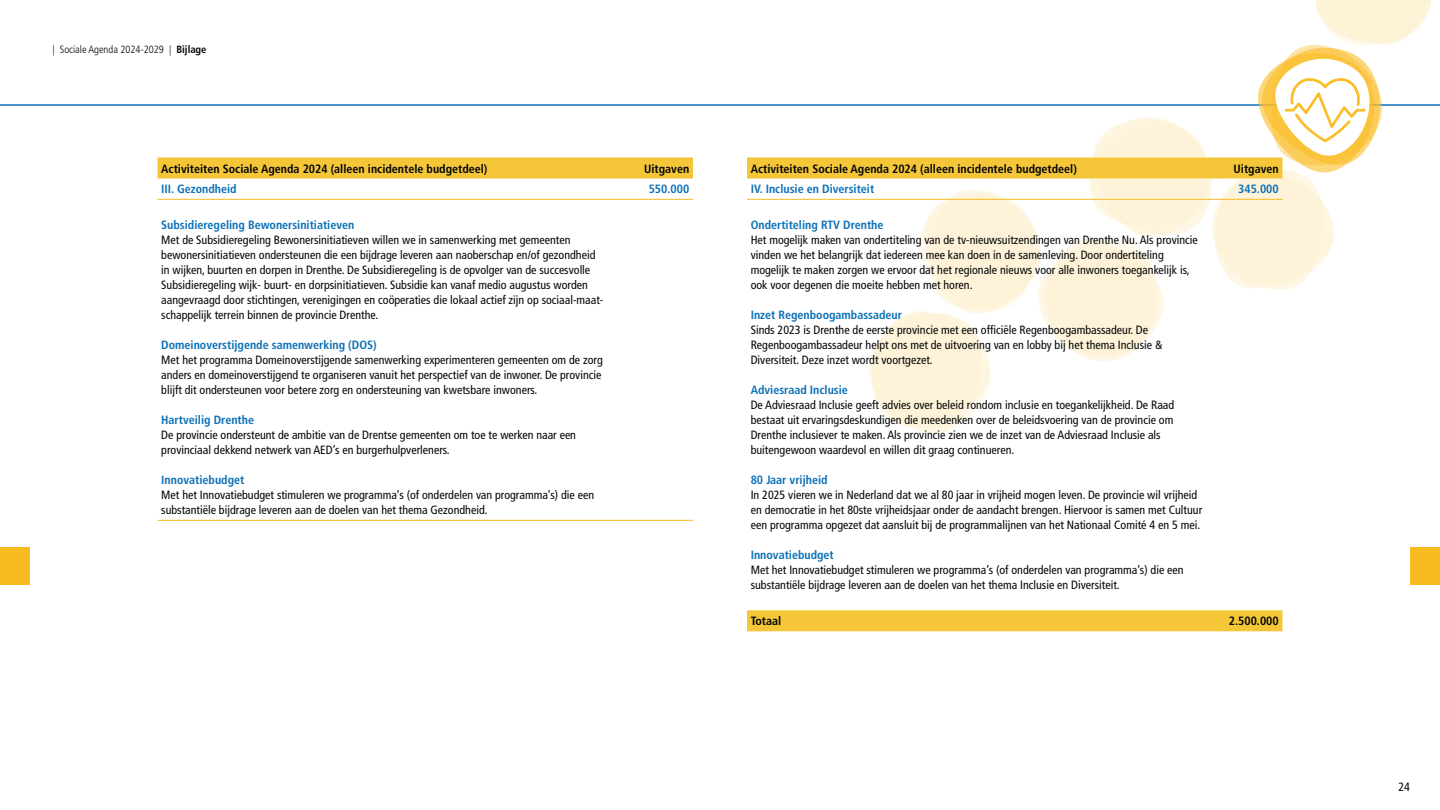
<style>
.page{position:relative;width:1440px;height:810px;background:#fff}
.page>*{position:absolute;margin:0;border:0;box-sizing:border-box;transform-origin:0 0}
.t1{font:condensed 12px/15px "Frutiger LT Std";color:#020405}
.t2{font:700 condensed 12px "Frutiger LT Std";color:#0b70b6}
.t3{font:700 condensed 12px "Frutiger LT Std";color:#020405}
.t4{font:300 condensed 10.5px "Frutiger LT Std";color:#020405}
.s1{font-weight:700}
</style>
<div class="page">
<hr style="left:0;top:104px;width:1440px;height:2px;background:#0b70b6">
<svg style="left:870px;top:0;width:562px;height:290px"></svg>
<div style="left:158px;top:158px;width:535px;height:20px;background:#f5c738"></div>
<hr style="left:158px;top:199px;width:460px;height:1px;background:#f7bb20">
<hr style="left:158px;top:520px;width:460px;height:1px;background:#f7bb20">
<hr style="left:618px;top:199px;width:75px;height:1px;background:#f7bb20">
<hr style="left:618px;top:520px;width:75px;height:1px;background:#f7bb20">
<svg style="left:747px;top:158px;width:535px;height:473px"></svg>
<hr style="left:1208px;top:199px;width:74px;height:1px;background:#f7bb20">
<hr style="left:747px;top:199px;width:461px;height:1px;background:#f7bb20">
<div style="left:1410px;top:548px;width:30px;height:37px;background:#f7bb20"></div>
<div style="left:0;top:548px;width:30px;height:37px;background:#f7bb20"></div>
<p class="t4" style="left:52px;top:43px;width:156px">| Sociale Agenda 2024-2029 | <span class="s1">Bijlage</span></p>
<p class="t3" style="left:161px;top:161px;width:328px">Activiteiten Sociale Agenda 2024 (alleen incidentele budgetdeel)</p>
<p class="t3" style="left:644px;top:161px;width:47px">Uitgaven</p>
<p class="t2" style="left:161px;top:182px;width:77px">III. Gezondheid</p>
<p class="t2" style="left:649px;top:182px;width:42px">550.000</p>
<p class="t2" style="left:161px;top:218px;width:195px">Subsidieregeling Bewonersinitiatieven</p>
<p class="t1" style="left:161px;top:233px;width:444px">Met de Subsidieregeling Bewonersinitiatieven willen we in samenwerking met gemeenten bewonersinitiatieven ondersteunen die een bijdrage leveren aan naoberschap en/of gezondheid in wijken, buurten en dorpen in Drenthe. De Subsidieregeling is de opvolger van de succesvolle Subsidieregeling wijk- buurt- en dorpsinitiatieven. Subsidie kan vanaf medio augustus worden aangevraagd door stichtingen, verenigingen en coöperaties die lokaal actief zijn op sociaal-maat&shy;schappelijk terrein binnen de provincie Drenthe.</p>
<p class="t2" style="left:161px;top:338px;width:217px">Domeinoverstijgende samenwerking (DOS)</p>
<p class="t1" style="left:161px;top:353px;width:443px;text-align:justify">Met het programma Domeinoverstijgende samenwerking experimenteren gemeenten om de zorg anders en domeinoverstijgend te organiseren vanuit het perspectief van de inwoner. De provincie blijft dit ondersteunen voor betere zorg en ondersteuning van kwetsbare inwoners.</p>
<p class="t2" style="left:161px;top:413px;width:94px">Hartveilig Drenthe</p>
<p class="t1" style="left:161px;top:428px;width:416px">De provincie ondersteunt de ambitie van de Drentse gemeenten om toe te werken naar een provinciaal dekkend netwerk van AED’s en burgerhulpverleners.</p>
<p class="t2" style="left:161px;top:473px;width:85px">Innovatiebudget</p>
<p class="t1" style="left:161px;top:488px;width:434px">Met het Innovatiebudget stimuleren we programma’s (of onderdelen van programma’s) die een substantiële bijdrage leveren aan de doelen van het thema Gezondheid.</p>
<p class="t3" style="left:751px;top:161px;width:328px">Activiteiten Sociale Agenda 2024 (alleen incidentele budgetdeel)</p>
<p class="t3" style="left:1234px;top:161px;width:47px">Uitgaven</p>
<p class="t2" style="left:751px;top:182px;width:125px">IV. Inclusie en Diversiteit</p>
<p class="t2" style="left:1238px;top:182px;width:42px">345.000</p>
<p class="t2" style="left:751px;top:218px;width:134px">Ondertiteling RTV Drenthe</p>
<p class="t1" style="left:751px;top:233px;width:449px">Het mogelijk maken van ondertiteling van de tv-nieuwsuitzendingen van Drenthe Nu. Als provincie vinden we het belangrijk dat iedereen mee kan doen in de samenleving. Door ondertiteling mogelijk te maken zorgen we ervoor dat het regionale nieuws voor alle inwoners toegankelijk is, ook voor degenen die moeite hebben met horen.</p>
<p class="t2" style="left:751px;top:308px;width:153px">Inzet Regenboogambassadeur</p>
<p class="t1" style="left:751px;top:323px;width:413px">Sinds 2023 is Drenthe de eerste provincie met een officiële Regenboogambassadeur. De<br>Regenboogambassadeur helpt ons met de uitvoering van en lobby bij het thema Inclusie &amp;<br>Diversiteit. Deze inzet wordt voortgezet.</p>
<p class="t2" style="left:751px;top:383px;width:99px">Adviesraad Inclusie</p>
<p class="t1" style="left:751px;top:398px;width:425px">De Adviesraad Inclusie geeft advies over beleid rondom inclusie en toegankelijkheid. De Raad bestaat uit ervaringsdeskundigen die meedenken over de beleidsvoering van de provincie om Drenthe inclusiever te maken. Als provincie zien we de inzet van de Adviesraad Inclusie als buitengewoon waardevol en willen dit graag continueren.</p>
<p class="t2" style="left:751px;top:473px;width:78px">80 Jaar vrijheid</p>
<p class="t1" style="left:751px;top:488px;width:453px">In 2025 vieren we in Nederland dat we al 80 jaar in vrijheid mogen leven. De provincie wil vrijheid en democratie in het 80ste vrijheidsjaar onder de aandacht brengen. Hiervoor is samen met Cultuur een programma opgezet dat aansluit bij de programmalijnen van het Nationaal Comité 4 en 5 mei.</p>
<p class="t2" style="left:751px;top:548px;width:85px">Innovatiebudget</p>
<p class="t1" style="left:751px;top:563px;width:434px">Met het Innovatiebudget stimuleren we programma’s (of onderdelen van programma’s) die een substantiële bijdrage leveren aan de doelen van het thema Inclusie en Diversiteit.</p>
<p class="t3" style="left:751px;top:614px;width:32px">Totaal</p>
<p class="t3" style="left:1229px;top:614px;width:51px">2.500.000</p>
<p class="t1" style="left:1398px;top:779px;width:13px">24</p>
</div>
